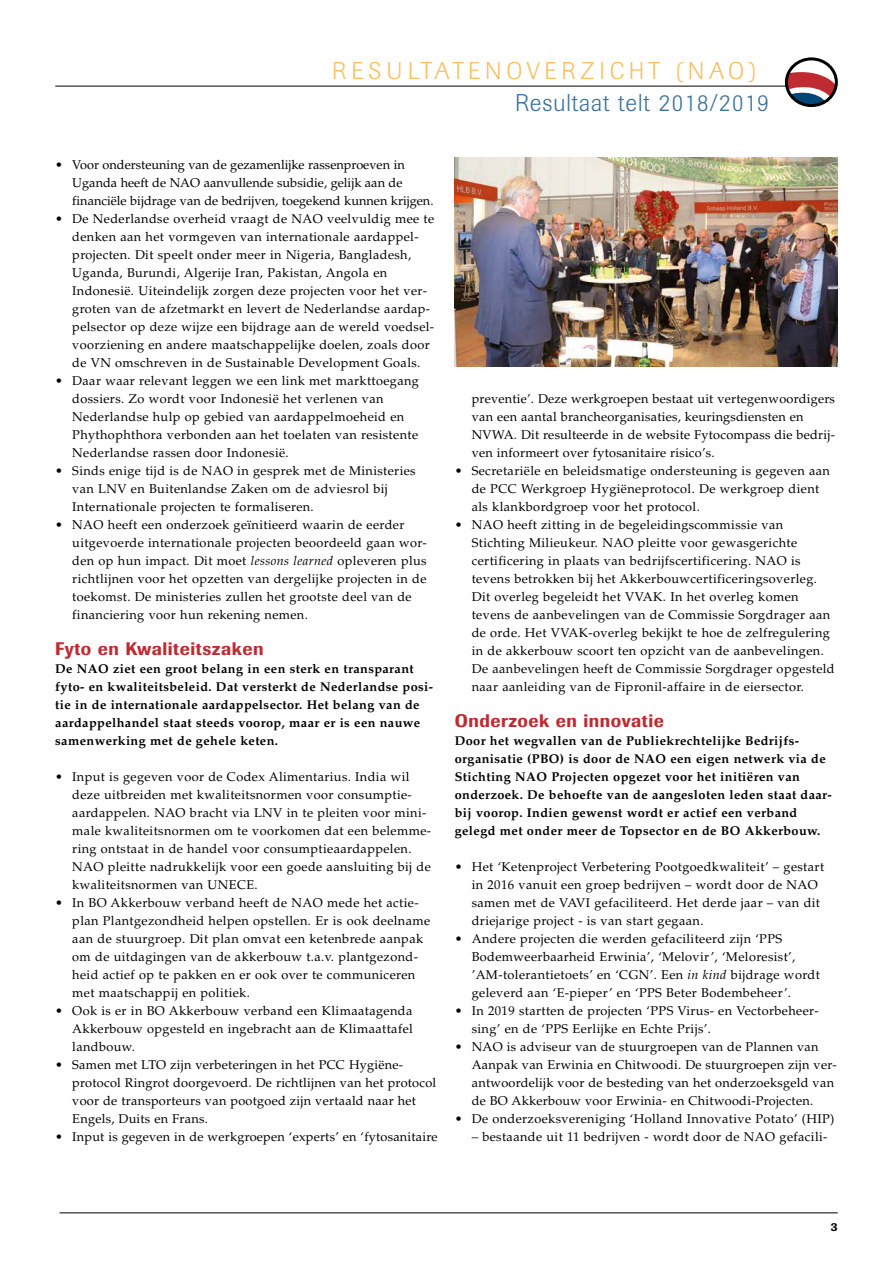
<style>
.page{position:relative;width:893px;height:1263px;background:#fff}
.page>*{position:absolute;margin:0;border:0;box-sizing:border-box;transform-origin:0 0}
.t1{font:300 24px "Imago";letter-spacing:.195em;color:#fbbe60}
.t2{font:300 24px "Imago";letter-spacing:.04em;color:#3b709c}
.t3{font:500 18px "Imago";letter-spacing:.03em;color:#be2b31}
.t4{font:12.75px/18px "Palatino LT Std";letter-spacing:.03em;color:#000}
.t5{font:700 12.75px/18px "Palatino LT Std";letter-spacing:.03em;color:#000}
.t6{font:12.75px/18px "Palatino LT Std";color:#000}
.t7{font:500 12px "Imago";color:#000}
.s1{font-style:italic}
</style>
<div class="page">
<hr style="left:60px;top:1212px;width:778px;height:1px;background:#000">
<hr style="left:55px;top:86px;width:778px;height:1px;background:#000">
<svg style="left:786px;top:59px;width:50px;height:47px"></svg>
<svg style="left:786px;top:66px;width:49px;height:40px"></svg>
<div style="left:785px;top:57px;width:53px;height:50px;border:3px solid #000;border-radius:50%"></div>
<img style="left:455px;top:157px;width:383px;height:210px">
<h1 class="t1" style="left:332px;top:57px;width:426px">RESULTATENOVERZICHT (NAO)</h1>
<h1 class="t2" style="left:515px;top:89px;width:256px">Resultaat telt 2018/2019</h1>
<p class="t6" style="left:72px;top:155px;width:363px;text-indent:-17px">• Voor ondersteuning van de gezamenlijke rassenproeven in<br>Uganda heeft de NAO aanvullende subsidie, gelijk aan de financiële bijdrage van de bedrijven, toegekend kunnen krijgen.</p>
<p class="t4" style="left:72px;top:209px;width:363px;text-indent:-17px">• De Nederlandse overheid vraagt de NAO veelvuldig mee te denken aan het vormgeven van internationale aardappel&shy;projecten. Dit speelt onder meer in Nigeria, Bangladesh, Uganda, Burundi, Algerije Iran, Pakistan, Angola en Indonesië. Uiteindelijk zorgen deze projecten voor het ver&shy;groten van de afzetmarkt en levert de Nederlandse aardap&shy;pelsector op deze wijze een bijdrage aan de wereld voedsel&shy;voorziening en andere maatschappelijke doelen, zoals door de VN omschreven in de Sustainable Development Goals.</p>
<p class="t4" style="left:72px;top:371px;width:348px;text-indent:-17px">• Daar waar relevant leggen we een link met markttoegang dossiers. Zo wordt voor Indonesië het verlenen van Nederlandse hulp op gebied van aardappelmoeheid en Phythophthora verbonden aan het toelaten van resistente Nederlandse rassen door Indonesië.</p>
<p class="t4" style="left:72px;top:461px;width:345px;text-indent:-17px">• Sinds enige tijd is de NAO in gesprek met de Ministeries van LNV en Buitenlandse Zaken om de adviesrol bij<br>Internationale projecten te formaliseren.</p>
<p class="t4" style="left:72px;top:515px;width:356px;text-indent:-17px">• NAO heeft een onderzoek geïnitieerd waarin de eerder uitgevoerde internationale projecten beoordeeld gaan wor&shy;den op hun impact. Dit moet <span class="s1">lessons learned</span> opleveren plus richtlijnen voor het opzetten van dergelijke projecten in de toekomst. De ministeries zullen het grootste deel van de financiering voor hun rekening nemen.</p>
<h2 class="t3" style="left:55px;top:637px;width:210px">Fyto en Kwaliteitszaken</h2>
<p class="t5" style="left:55px;top:659px;width:379px">De NAO ziet een groot belang in een sterk en transparant fyto- en kwaliteitsbeleid. Dat versterkt de Nederlandse posi&shy;tie in de internationale aardappelsector. Het belang van de aardappelhandel staat steeds voorop, maar er is een nauwe samenwerking met de gehele keten.</p>
<p class="t4" style="left:72px;top:767px;width:360px;text-indent:-17px">• Input is gegeven voor de Codex Alimentarius. India wil deze uitbreiden met kwaliteitsnormen voor consumptie&shy;aardappelen. NAO bracht via LNV in te pleiten voor mini&shy;male kwaliteitsnormen om te voorkomen dat een belemme&shy;ring ontstaat in de handel voor consumptieaardappelen.<br>NAO pleitte nadrukkelijk voor een goede aansluiting bij de kwaliteitsnormen van UNECE.</p>
<p class="t4" style="left:72px;top:893px;width:359px;text-indent:-17px">• In BO Akkerbouw verband heeft de NAO mede het actie&shy;plan Plantgezondheid helpen opstellen. Er is ook deelname aan de stuurgroep. Dit plan omvat een ketenbrede aanpak om de uitdagingen van de akkerbouw t.a.v. plantgezond&shy;heid actief op te pakken en er ook over te communiceren met maatschappij en politiek.</p>
<p class="t4" style="left:72px;top:1001px;width:342px;text-align:justify;text-indent:-17px">• Ook is er in BO Akkerbouw verband een Klimaatagenda Akkerbouw opgesteld en ingebracht aan de Klimaattafel landbouw.</p>
<p class="t4" style="left:72px;top:1055px;width:366px;text-indent:-17px">• Samen met LTO zijn verbeteringen in het PCC Hygiëne&shy;protocol Ringrot doorgevoerd. De richtlijnen van het protocol voor de transporteurs van pootgoed zijn vertaald naar het Engels, Duits en Frans.</p>
<p class="t4" style="left:55px;top:1127px;width:384px">• Input is gegeven in de werkgroepen ‘experts’ en ‘fytosanitaire</p>
<p class="t4" style="left:472px;top:389px;width:365px">preventie’. Deze werkgroepen bestaat uit vertegenwoordigers van een aantal brancheorganisaties, keuringsdiensten en NVWA. Dit resulteerde in de website Fytocompass die bedrij&shy;ven informeert over fytosanitaire risico’s.</p>
<p class="t4" style="left:472px;top:462px;width:360px;text-indent:-17px">• Secretariële en beleidsmatige ondersteuning is gegeven aan de PCC Werkgroep Hygiëneprotocol. De werkgroep dient als klankbordgroep voor het protocol.</p>
<p class="t4" style="left:472px;top:516px;width:364px;text-indent:-17px">• NAO heeft zitting in de begeleidingscommissie van Stichting Milieukeur. NAO pleitte voor gewasgerichte certificering in plaats van bedrijfscertificering. NAO is tevens betrokken bij het Akkerbouwcertificeringsoverleg.<br>Dit overleg begeleidt het VVAK. In het overleg komen tevens de aanbevelingen van de Commissie Sorgdrager aan de orde. Het VVAK-overleg bekijkt te hoe de zelfregulering in de akkerbouw scoort ten opzicht van de aanbevelingen.<br>De aanbevelingen heeft de Commissie Sorgdrager opgesteld naar aanleiding van de Fipronil-affaire in de eiersector.</p>
<h2 class="t3" style="left:455px;top:709px;width:211px">Onderzoek en innovatie</h2>
<p class="t5" style="left:455px;top:731px;width:378px">Door het wegvallen van de Publiekrechtelijke Bedrijfs&shy;organisatie (PBO) is door de NAO een eigen netwerk via de Stichting NAO Projecten opgezet voor het initiëren van onderzoek. De behoefte van de aangesloten leden staat daar&shy;bij voorop. Indien gewenst wordt er actief een verband gelegd met onder meer de Topsector en de BO Akkerbouw.</p>
<p class="t4" style="left:472px;top:857px;width:354px;text-indent:-17px">• Het ‘Ketenproject Verbetering Pootgoedkwaliteit’ – gestart in 2016 vanuit een groep bedrijven – wordt door de NAO samen met de VAVI gefaciliteerd. Het derde jaar – van dit driejarige project - is van start gegaan.</p>
<p class="t4" style="left:472px;top:929px;width:350px;text-indent:-17px">• Andere projecten die werden gefaciliteerd zijn ‘PPS Bodemweerbaarheid Erwinia’, ‘Melovir’, ‘Meloresist’, ’AM-tolerantietoets’ en ‘CGN’. Een <span class="s1">in kind</span> bijdrage wordt geleverd aan ‘E-pieper’ en ‘PPS Beter Bodembeheer’.</p>
<p class="t4" style="left:472px;top:1001px;width:348px;text-indent:-17px">• In 2019 startten de projecten ‘PPS Virus- en Vectorbeheer&shy;sing’ en de ‘PPS Eerlijke en Echte Prijs’.</p>
<p class="t4" style="left:472px;top:1037px;width:366px;text-indent:-17px">• NAO is adviseur van de stuurgroepen van de Plannen van Aanpak van Erwinia en Chitwoodi. De stuurgroepen zijn ver&shy;antwoordelijk voor de besteding van het onderzoeksgeld van de BO Akkerbouw voor Erwinia- en Chitwoodi-Projecten.</p>
<p class="t4" style="left:455px;top:1109px;width:381px">• De onderzoeksvereniging ‘Holland Innovative Potato’ (HIP)</p>
<p class="t4" style="left:472px;top:1127px;width:357px">– bestaande uit 11 bedrijven - wordt door de NAO gefacili-</p>
<p class="t7" style="left:831px;top:1219px;width:8px">3</p>
</div>
